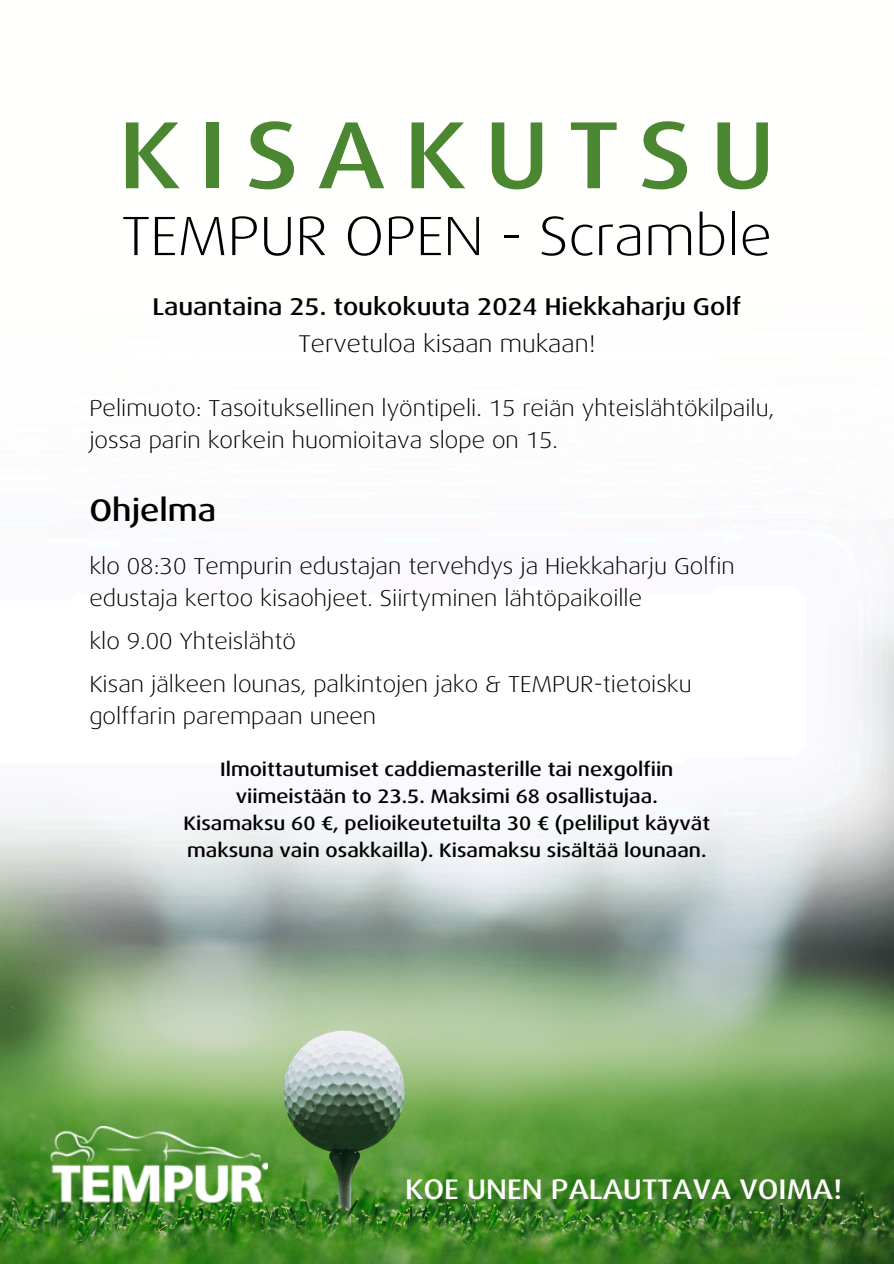
<style>
.page{position:relative;width:894px;height:1264px;background:#fff}
.page>*{position:absolute;margin:0;border:0;box-sizing:border-box;transform-origin:0 0}
.t1{font:500 expanded 95.55px "Dax OT";letter-spacing:.195em;color:#4b8630}
.t2{font:300 expanded 55.5px "Dax Pro";color:#000}
.t3{font:500 expanded 31.2px "Dax OT";color:#000}
.t4{font:500 expanded 28.35px "Dax OT";color:#fffffe}
.t5{font:500 expanded 24.3px/36.3px "Dax OT";color:#000;text-align:center}
.t6{font:300 expanded 22.95px/32.2px "Dax Pro";color:#000}
.t7{font:500 expanded 19.5px/27px "Dax OT";color:#000;text-align:center}
.s1{font-family:"Dax Pro";font-weight:300}
</style>
<div class="page">
<img style="left:0;top:1045px;width:893px;height:218px">
<img style="left:0;top:598px;width:893px;height:447px">
<img style="left:48px;top:1126px;width:220px;height:80px">
<h5 class="t1" style="left:119px;top:93px;width:657px">KISAKUTSU</h5>
<p class="t2" style="left:122px;top:200px;width:651px">TEMPUR OPEN - Scramble</p>
<p class="t5" style="left:152px;top:289px;width:590px">Lauantaina 25. toukokuuta 2024 Hiekkaharju Golf<br><span class="s1">Tervetuloa kisaan mukaan!</span></p>
<h5 class="t6" style="left:89px;top:392px;width:686px">Pelimuoto: Tasoituksellinen lyöntipeli. 15 reiän yhteislähtökilpailu, jossa parin korkein huomioitava slope on 15.</h5>
<p class="t3" style="left:89px;top:490px;width:128px">Ohjelma</p>
<h5 class="t6" style="left:89px;top:549px;width:647px">klo 08:30 Tempurin edustajan tervehdys ja Hiekkaharju Golfin edustaja kertoo kisaohjeet. Siirtyminen lähtöpaikoille</h5>
<h4 class="t6" style="left:89px;top:625px;width:208px">klo 9.00 Yhteislähtö</h4>
<h5 class="t6" style="left:89px;top:668px;width:603px">Kisan jälkeen lounas, palkintojen jako &amp; TEMPUR-tietoisku golffarin parempaan uneen</h5>
<p class="t7" style="left:220px;top:756px;width:454px">Ilmoittautumiset caddiemasterille tai nexgolfiin viimeistään to 23.5. Maksimi 68 osallistujaa.</p>
<p class="t7" style="left:183px;top:810px;width:528px;text-align:left">Kisamaksu 60 €, pelioikeutetuilta 30 € (peliliput käyvät maksuna vain osakkailla). Kisamaksu sisältää lounaan.</p>
<h3 class="t4" style="left:405px;top:1170px;width:438px">KOE UNEN PALAUTTAVA VOIMA!</h3>
</div>
